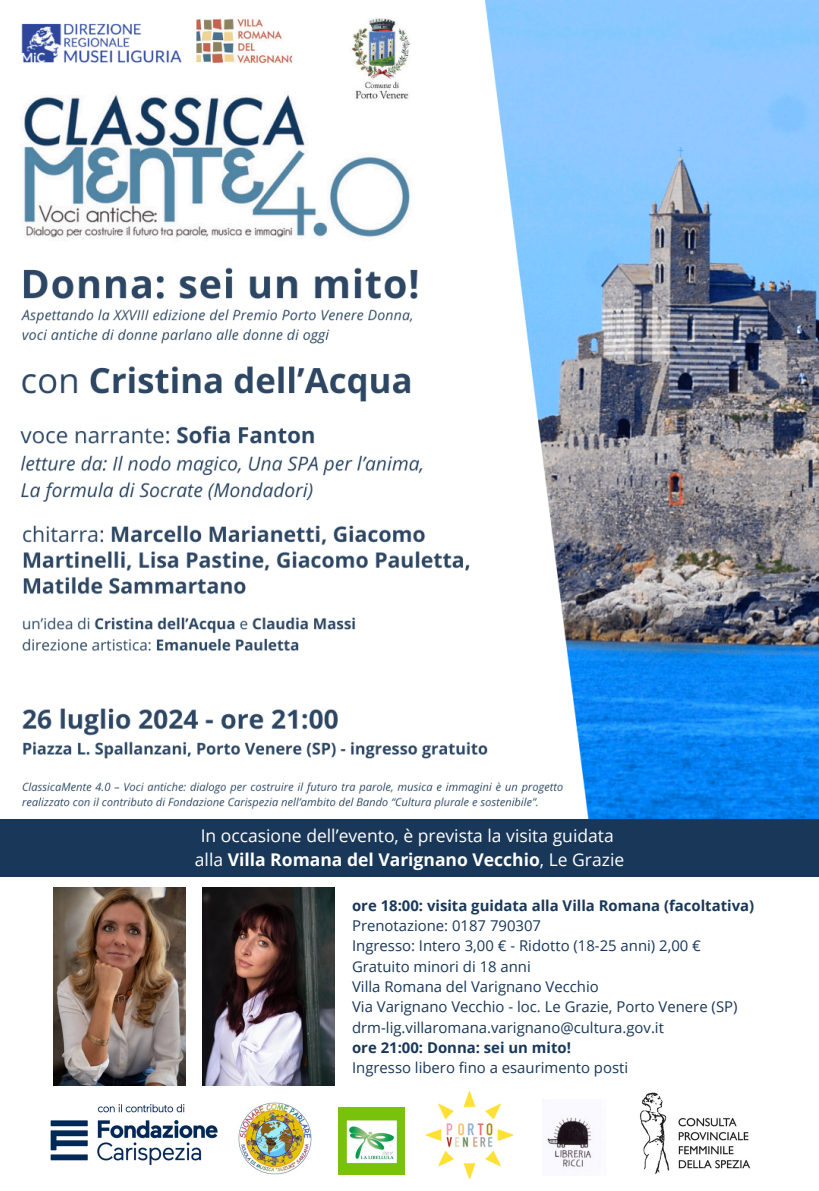
<style>
.page{position:relative;width:819px;height:1191px;background:#fff}
.page>*{position:absolute;margin:0;border:0;box-sizing:border-box;transform-origin:0 0}
.t1{font:17.5px/24.3px "Open Sans";color:#fff;text-align:center}
.t2{font:14.88px "Open Sans";color:#193859}
.t3{font:700 14.88px "Open Sans";color:#193859}
.s1{font-weight:700}
</style>
<div class="page">
<div style="left:0;top:819px;width:818px;height:58px;background:#193859"></div>
<img style="left:639px;top:1092px;width:111px;height:82px">
<img style="left:238px;top:1102px;width:74px;height:73px">
<img style="left:50px;top:1104px;width:168px;height:61px">
<img style="left:338px;top:1107px;width:66px;height:66px">
<img style="left:203px;top:887px;width:131px;height:198px">
<img style="left:53px;top:887px;width:132px;height:198px">
<img style="left:542px;top:1099px;width:51px;height:72px">
<img style="left:426px;top:1091px;width:87px;height:87px">
<img style="left:20px;top:0;width:798px;height:818px">
<p class="t1" style="left:195px;top:823px;width:431px">In occasione dell’evento, è prevista la visita guidata alla <span class="s1">Villa Romana del Varignano Vecchio</span>, Le Grazie</p>
<p class="t3" style="left:352px;top:894px;width:403px">ore 18:00: visita guidata alla Villa Romana (facoltativa)</p>
<p class="t2" style="left:352px;top:915px;width:190px">Prenotazione: 0187 790307</p>
<p class="t2" style="left:352px;top:935px;width:350px">Ingresso: Intero 3,00 € - Ridotto (18-25 anni) 2,00 €</p>
<p class="t2" style="left:352px;top:955px;width:180px">Gratuito minori di 18 anni</p>
<p class="t2" style="left:352px;top:976px;width:248px">Villa Romana del Varignano Vecchio</p>
<p class="t2" style="left:352px;top:996px;width:387px">Via Varignano Vecchio - loc. Le Grazie, Porto Venere (SP)</p>
<p class="t2" style="left:352px;top:1016px;width:313px">drm-lig.villaromana.varignano@cultura.gov.it</p>
<p class="t3" style="left:352px;top:1037px;width:220px">ore 21:00: Donna: sei un mito!</p>
<p class="t2" style="left:352px;top:1057px;width:277px">Ingresso libero fino a esaurimento posti</p>
</div>
